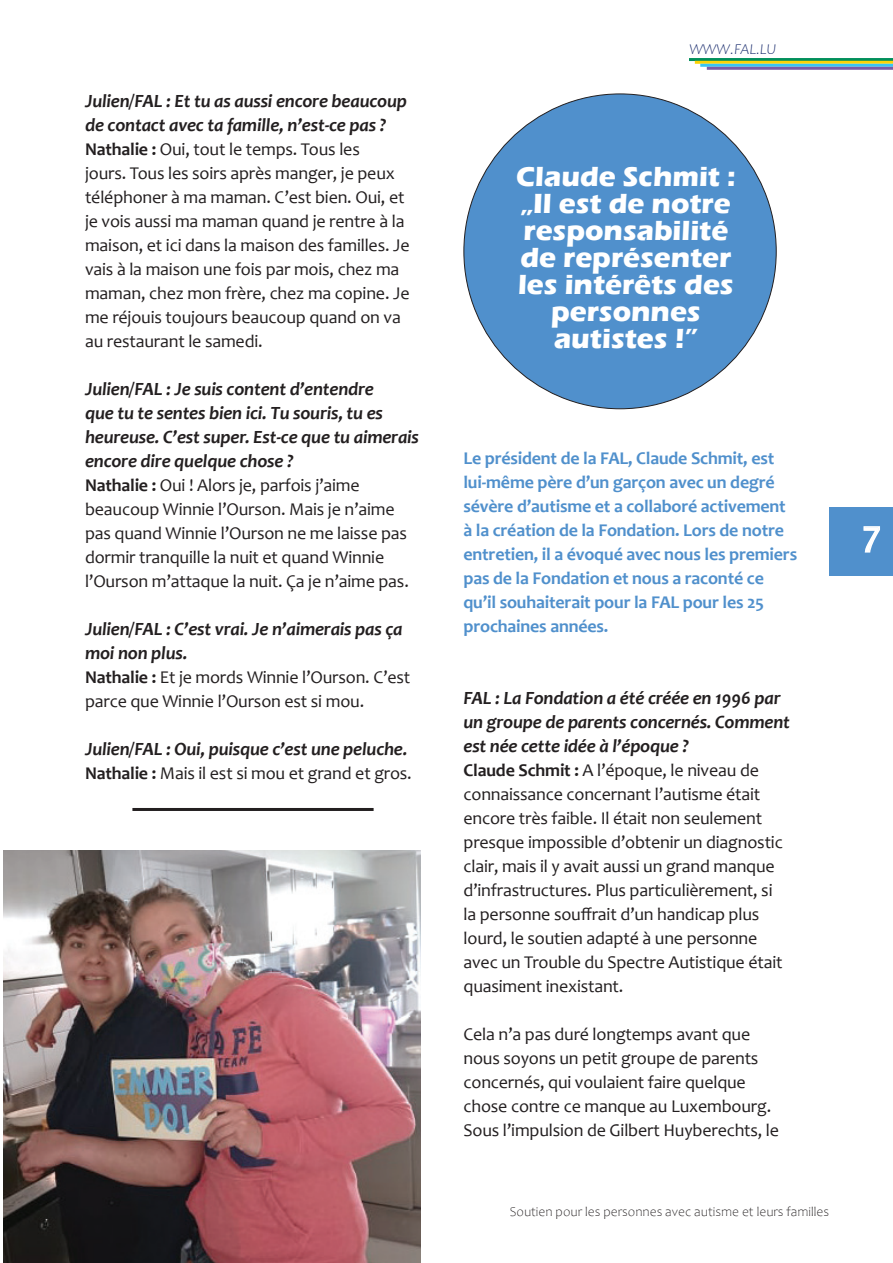
<style>
.page{position:relative;width:893px;height:1263px;background:#fff}
.page>*{position:absolute;margin:0;border:0;box-sizing:border-box;transform-origin:0 0}
.t1{font:34.5px "Lucida Console";color:#fff}
.t2{font:700 28.5px/27px "Eras ITC";color:#fff;text-align:center}
.t3{font:italic 700 18.75px/24px "Candara";letter-spacing:-.01em;color:#231f20}
.t4{font:18px/24px "Candara";letter-spacing:-.01em;color:#231f20}
.t5{font:700 18px/24px "Candara";letter-spacing:-.01em;color:#5090cc}
.t6{font:italic 300 15px "Candara";color:#172a6c}
.t7{font:300 13.5px "Candara";color:#231f20}
.s1{font-weight:700}
</style>
<div class="page">
<div style="left:829px;top:507px;width:64px;height:69px;background:#5090cc"></div>
<svg style="left:863px;top:526px;width:17px;height:27px"></svg>
<hr style="left:689px;top:58px;width:204px;height:3px;background:#008f5b">
<hr style="left:695px;top:61px;width:198px;height:3px;background:#fcd406">
<hr style="left:700px;top:64px;width:193px;height:3px;background:#38c6f4">
<hr style="left:707px;top:67px;width:186px;height:3px;background:#7a5ca7">
<div style="left:464px;top:94px;width:312px;height:315px;background:#5090cc;border-radius:50%"></div>
<hr style="left:132px;top:808px;width:242px;height:3px;background:#231f20">
<img style="left:3px;top:850px;width:418px;height:413px">
<p class="t3" style="left:85px;top:89px;width:323px">Julien/FAL : Et tu as aussi encore beaucoup de contact avec ta famille, n’est-ce pas ?</p>
<p class="t4" style="left:85px;top:137px;width:326px"><span class="s1">Nathalie :</span> Oui, tout le temps. Tous les<br>jours. Tous les soirs après manger, je peux téléphoner à ma maman. C’est bien. Oui, et je vois aussi ma maman quand je rentre à la maison, et ici dans la maison des familles. Je vais à la maison une fois par mois, chez ma maman, chez mon frère, chez ma copine. Je me réjouis toujours beaucoup quand on va au restaurant le samedi.</p>
<p class="t3" style="left:85px;top:377px;width:335px">Julien/FAL : Je suis content d’entendre<br>que tu te sentes bien ici. Tu souris, tu es heureuse. C’est super. Est-ce que tu aimerais encore dire quelque chose ?</p>
<p class="t4" style="left:85px;top:473px;width:325px"><span class="s1">Nathalie :</span> Oui ! Alors je, parfois j’aime beaucoup Winnie l’Ourson. Mais je n’aime pas quand Winnie l’Ourson ne me laisse pas dormir tranquille la nuit et quand Winnie l’Ourson m’attaque la nuit. Ça je n’aime pas.</p>
<p class="t3" style="left:85px;top:617px;width:319px">Julien/FAL : C’est vrai. Je n’aimerais pas ça moi non plus.</p>
<p class="t4" style="left:85px;top:665px;width:327px"><span class="s1">Nathalie :</span> Et je mords Winnie l’Ourson. C’est parce que Winnie l’Ourson est si mou.</p>
<p class="t3" style="left:85px;top:737px;width:324px">Julien/FAL : Oui, puisque c’est une peluche.</p>
<p class="t4" style="left:85px;top:761px;width:328px"><span class="s1">Nathalie :</span> Mais il est si mou et grand et gros.</p>
<p class="t6" style="left:690px;top:41px;width:88px">WWW.FAL.LU</p>
<h2 class="t2" style="left:516px;top:163px;width:221px">Claude Schmit : „Il est de notre responsabilité de représenter les intérêts des personnes autistes !”</h2>
<p class="t5" style="left:463px;top:446px;width:335px">Le président de la FAL, Claude Schmit, est lui-même père d’un garçon avec un degré sévère d’autisme et a collaboré activement à la création de la Fondation. Lors de notre entretien, il a évoqué avec nous les premiers pas de la Fondation et nous a raconté ce qu’il souhaiterait pour la FAL pour les 25 prochaines années.</p>
<p class="t3" style="left:463px;top:685px;width:328px">FAL : La Fondation a été créée en 1996 par un groupe de parents concernés. Comment est née cette idée à l’époque ?</p>
<p class="t4" style="left:463px;top:758px;width:321px"><span class="s1">Claude Schmit :</span> A l’époque, le niveau de connaissance concernant l’autisme était encore très faible. Il était non seulement presque impossible d’obtenir un diagnostic clair, mais il y avait aussi un grand manque d’infrastructures. Plus particulièrement, si la personne souffrait d’un handicap plus lourd, le soutien adapté à une personne avec un Trouble du Spectre Autistique était quasiment inexistant.</p>
<p class="t4" style="left:463px;top:1022px;width:317px">Cela n’a pas duré longtemps avant que nous soyons un petit groupe de parents concernés, qui voulaient faire quelque chose contre ce manque au Luxembourg.<br>Sous l’impulsion de Gilbert Huyberechts, le</p>
<p class="t7" style="left:510px;top:1204px;width:321px">Soutien pour les personnes avec autisme et leurs familles</p>
<h1 class="t1" style="left:861px;top:525px;width:22px">7</h1>
</div>
